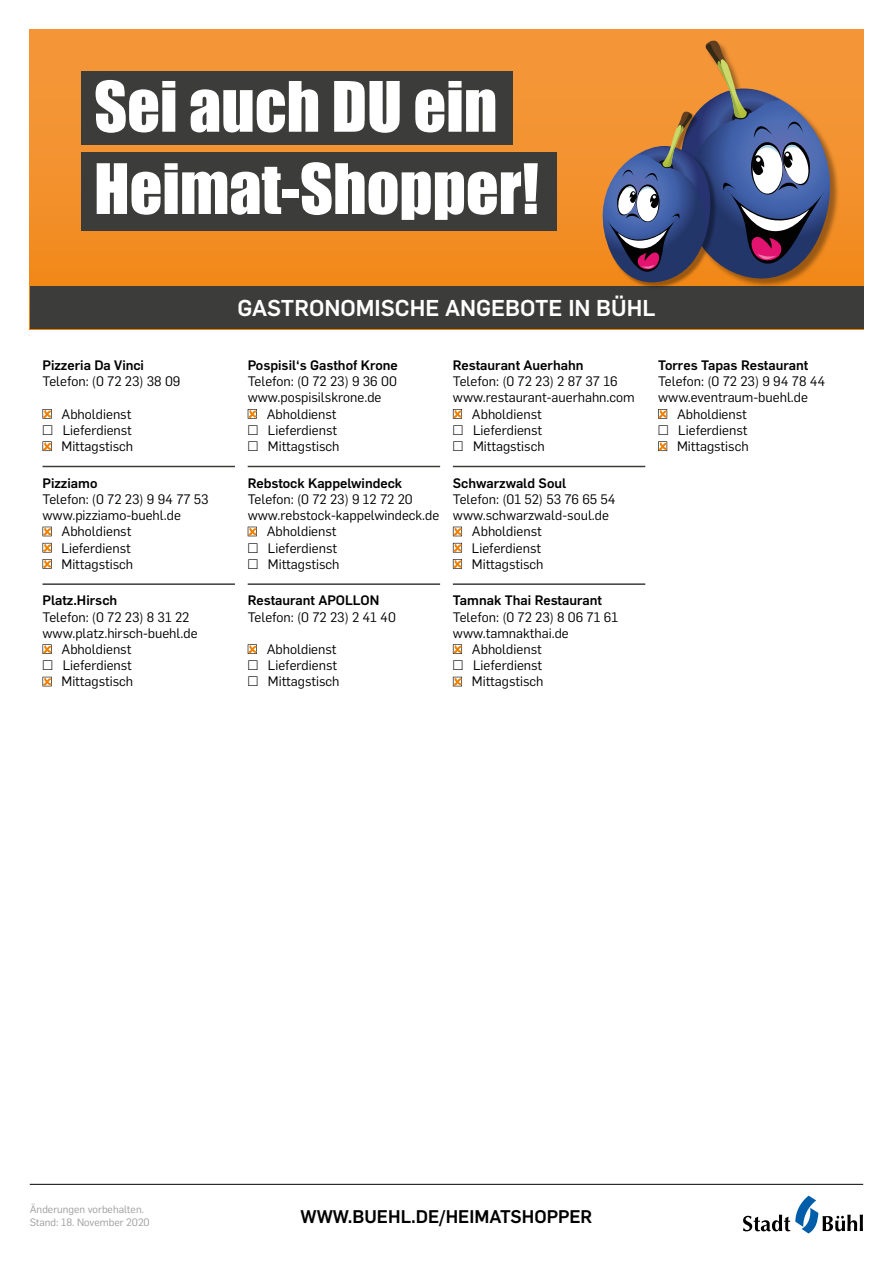
<style>
.page{position:relative;width:893px;height:1263px;background:#fff}
.page>*{position:absolute;margin:0;border:0;box-sizing:border-box;transform-origin:0 0}
.t1{font:64.2px/82.2px "Impact";color:#fff}
.t2{font:500 22.5px "Flama";color:#fff}
.t3{font:500 18px "Flama";color:#000}
.t4{font:13.5px/16.2px "Flama";color:#000;text-align:right}
.t5{font:500 13.5px "Flama";color:#000}
.t6{font:10.5px/12.6px "Flama";color:#9d9d9c}
.s1{font-weight:300}
</style>
<div class="page">
<svg style="left:743px;top:1196px;width:120px;height:37px"></svg>
<hr style="left:30px;top:1184px;width:833px;height:1px;background:#000">
<svg style="left:30px;top:30px;width:833px;height:256px;background:#f08f2b"></svg>
<div style="left:81px;top:72px;width:432px;height:73px;background:#3c3c3b"></div>
<div style="left:81px;top:152px;width:475px;height:78px;background:#3c3c3b"></div>
<div style="left:30px;top:286px;width:833px;height:43px;background:#3c3c3b"></div>
<hr style="left:43px;top:466px;width:192px;height:1px;background:#3c3c3b">
<hr style="left:43px;top:583px;width:192px;height:2px;background:#3c3c3b">
<svg style="left:43px;top:409px;width:9px;height:10px"></svg>
<svg style="left:43px;top:441px;width:9px;height:10px"></svg>
<svg style="left:43px;top:527px;width:9px;height:9px"></svg>
<svg style="left:43px;top:543px;width:9px;height:9px"></svg>
<svg style="left:43px;top:559px;width:9px;height:10px"></svg>
<svg style="left:43px;top:644px;width:9px;height:10px"></svg>
<svg style="left:43px;top:677px;width:9px;height:9px"></svg>
<hr style="left:248px;top:466px;width:192px;height:1px;background:#3c3c3b">
<hr style="left:248px;top:583px;width:192px;height:2px;background:#3c3c3b">
<svg style="left:248px;top:409px;width:9px;height:10px"></svg>
<svg style="left:248px;top:527px;width:9px;height:9px"></svg>
<svg style="left:248px;top:644px;width:9px;height:10px"></svg>
<hr style="left:453px;top:466px;width:192px;height:1px;background:#3c3c3b">
<hr style="left:453px;top:583px;width:192px;height:2px;background:#3c3c3b">
<svg style="left:453px;top:409px;width:9px;height:10px"></svg>
<svg style="left:453px;top:527px;width:9px;height:9px"></svg>
<svg style="left:453px;top:543px;width:9px;height:9px"></svg>
<svg style="left:453px;top:559px;width:9px;height:10px"></svg>
<svg style="left:453px;top:644px;width:9px;height:10px"></svg>
<svg style="left:453px;top:677px;width:9px;height:9px"></svg>
<svg style="left:658px;top:409px;width:9px;height:10px"></svg>
<svg style="left:658px;top:441px;width:9px;height:10px"></svg>
<div style="left:681px;top:41px;width:159px;height:247px;background:#000;opacity:.36"></div>
<svg style="left:602px;top:36px;width:229px;height:252px;background:#8f7062"></svg>
<h1 class="t1" style="left:94px;top:64px;width:446px">Sei auch DU ein<br>Heimat-Shopper!</h1>
<p class="t5" style="left:43px;top:355px;width:103px">Pizzeria Da Vinci</p>
<p class="t4" style="left:43px;top:372px;width:139px">Telefon: (0 72 23) 38 09</p>
<p class="t4" style="left:62px;top:405px;width:71px">Abholdienst</p>
<p class="t4" style="left:43px;top:421px;width:92px"><span class="s1">□</span> Lieferdienst<br>Mittagstisch</p>
<p class="t5" style="left:43px;top:473px;width:56px">Pizziamo</p>
<p class="t4" style="left:43px;top:490px;width:168px">Telefon: (0 72 23) 9 94 77 53</p>
<p class="t4" style="left:43px;top:506px;width:140px">www.pizziamo-buehl.de</p>
<p class="t4" style="left:62px;top:523px;width:71px">Abholdienst</p>
<p class="t4" style="left:62px;top:539px;width:71px">Lieferdienst</p>
<p class="t4" style="left:62px;top:555px;width:73px">Mittagstisch</p>
<p class="t5" style="left:43px;top:591px;width:76px">Platz.Hirsch</p>
<p class="t4" style="left:43px;top:608px;width:148px">Telefon: (0 72 23) 8 31 22</p>
<p class="t4" style="left:43px;top:624px;width:157px">www.platz.hirsch-buehl.de</p>
<p class="t4" style="left:62px;top:640px;width:71px">Abholdienst</p>
<p class="t4" style="left:43px;top:656px;width:92px"><span class="s1">□</span> Lieferdienst<br>Mittagstisch</p>
<h2 class="t2" style="left:238px;top:292px;width:419px">GASTRONOMISCHE ANGEBOTE IN BÜHL</h2>
<p class="t5" style="left:248px;top:355px;width:152px">Pospisil‘s Gasthof Krone</p>
<p class="t4" style="left:248px;top:372px;width:151px">Telefon: (0 72 23) 9 36 00</p>
<p class="t4" style="left:248px;top:389px;width:135px">www.pospisilskrone.de</p>
<p class="t4" style="left:267px;top:405px;width:71px">Abholdienst</p>
<p class="t4" style="left:248px;top:421px;width:91px"><span class="s1">□</span> Lieferdienst</p>
<p class="t4" style="left:248px;top:437px;width:93px"><span class="s1">□</span> Mittagstisch</p>
<p class="t5" style="left:248px;top:473px;width:156px">Rebstock Kappelwindeck</p>
<p class="t4" style="left:248px;top:490px;width:167px">Telefon: (0 72 23) 9 12 72 20</p>
<p class="t4" style="left:248px;top:506px;width:193px">www.rebstock-kappelwindeck.de</p>
<p class="t4" style="left:267px;top:523px;width:71px">Abholdienst</p>
<p class="t4" style="left:248px;top:539px;width:91px"><span class="s1">□</span> Lieferdienst</p>
<p class="t4" style="left:248px;top:555px;width:93px"><span class="s1">□</span> Mittagstisch</p>
<p class="t5" style="left:248px;top:591px;width:133px">Restaurant APOLLON</p>
<p class="t4" style="left:248px;top:608px;width:150px">Telefon: (0 72 23) 2 41 40</p>
<p class="t4" style="left:267px;top:640px;width:71px">Abholdienst</p>
<p class="t4" style="left:248px;top:656px;width:91px"><span class="s1">□</span> Lieferdienst</p>
<p class="t4" style="left:248px;top:673px;width:93px"><span class="s1">□</span> Mittagstisch</p>
<p class="t5" style="left:453px;top:355px;width:132px">Restaurant Auerhahn</p>
<p class="t4" style="left:453px;top:372px;width:166px">Telefon: (0 72 23) 2 87 37 16</p>
<p class="t4" style="left:453px;top:389px;width:183px">www.restaurant-auerhahn.com</p>
<p class="t4" style="left:472px;top:405px;width:71px">Abholdienst</p>
<p class="t4" style="left:453px;top:421px;width:91px"><span class="s1">□</span> Lieferdienst</p>
<p class="t4" style="left:453px;top:437px;width:93px"><span class="s1">□</span> Mittagstisch</p>
<p class="t5" style="left:453px;top:473px;width:115px">Schwarzwald Soul</p>
<p class="t4" style="left:453px;top:490px;width:164px">Telefon: (01 52) 53 76 65 54</p>
<p class="t4" style="left:453px;top:506px;width:158px">www.schwarzwald-soul.de</p>
<p class="t4" style="left:472px;top:523px;width:71px">Abholdienst</p>
<p class="t4" style="left:472px;top:539px;width:71px">Lieferdienst</p>
<p class="t4" style="left:472px;top:555px;width:73px">Mittagstisch</p>
<p class="t5" style="left:453px;top:591px;width:151px">Tamnak Thai Restaurant</p>
<p class="t4" style="left:453px;top:608px;width:167px">Telefon: (0 72 23) 8 06 71 61</p>
<p class="t4" style="left:453px;top:624px;width:117px">www.tamnakthai.de</p>
<p class="t4" style="left:472px;top:640px;width:71px">Abholdienst</p>
<p class="t4" style="left:453px;top:656px;width:92px"><span class="s1">□</span> Lieferdienst<br>Mittagstisch</p>
<p class="t5" style="left:658px;top:355px;width:152px">Torres Tapas Restaurant</p>
<p class="t4" style="left:658px;top:372px;width:169px">Telefon: (0 72 23) 9 94 78 44</p>
<p class="t4" style="left:658px;top:389px;width:152px">www.eventraum-buehl.de</p>
<p class="t4" style="left:677px;top:405px;width:71px">Abholdienst</p>
<p class="t4" style="left:658px;top:421px;width:92px"><span class="s1">□</span> Lieferdienst<br>Mittagstisch</p>
<p class="t6" style="left:30px;top:1202px;width:121px">Änderungen vorbehalten.<br>Stand: 18. November 2020</p>
<h3 class="t3" style="left:301px;top:1203px;width:293px">WWW.BUEHL.DE/HEIMATSHOPPER</h3>
</div>
